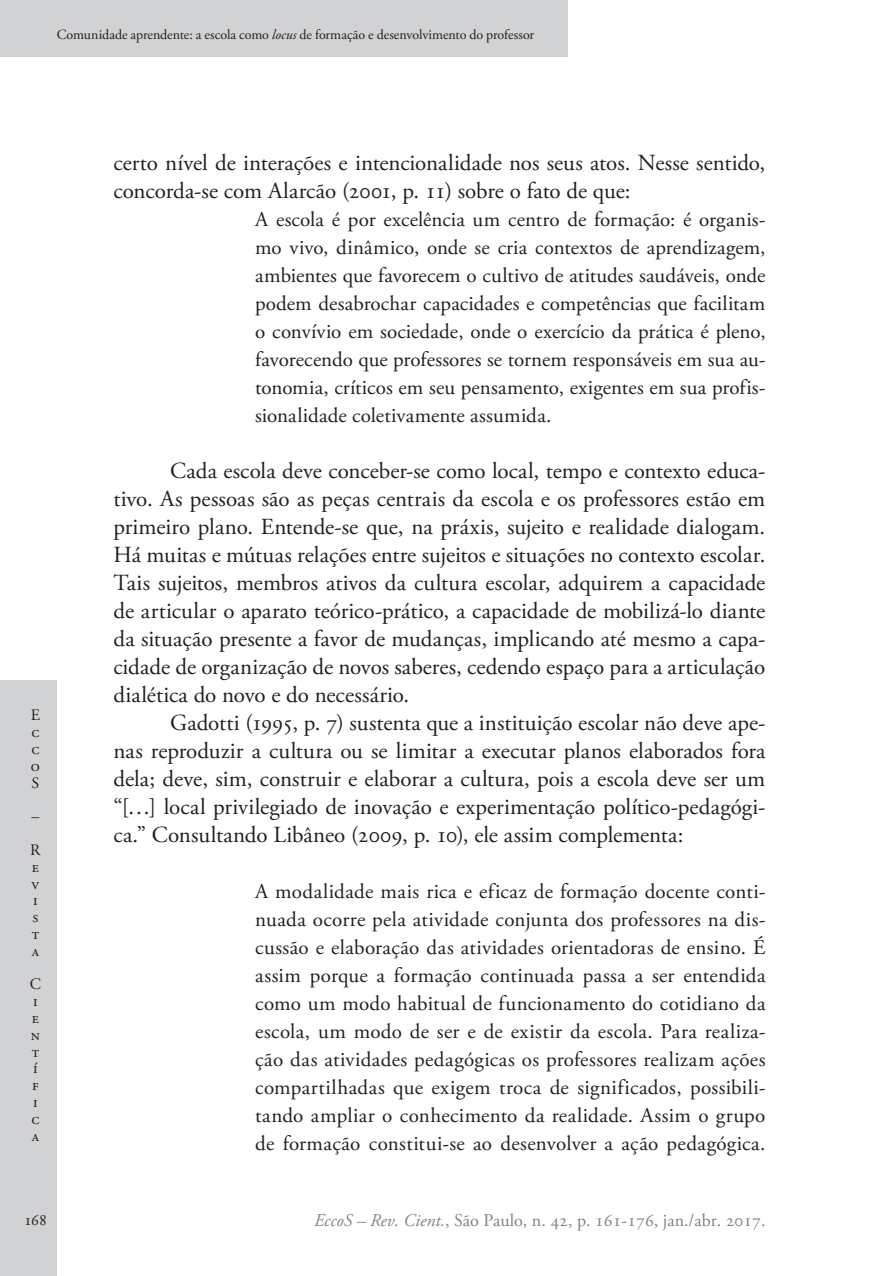
<style>
.page{position:relative;width:879px;height:1276px;background:#fff}
.page>*{position:absolute;margin:0;border:0;box-sizing:border-box;transform-origin:0 0}
.Ec_Normal{font:23px/28px "Adobe Garamond Pro";color:#231f20;text-align:justify}
.Ec_Normal_-_citação{font:21px/28px "Adobe Garamond Pro";letter-spacing:.005em;color:#231f20;text-align:justify}
.t1{font:18px "Adobe Garamond Pro";color:#808285}
.t2{font:16px/16.8px "Adobe Garamond Pro";color:#231f20;text-align:justify}
.t3{font:14px "Adobe Garamond Pro";letter-spacing:-.01em;color:#231f20}
.s1{font-style:italic}
</style>
<div class="page">
<div style="left:0;top:680px;width:57px;height:596px;background:#d1d2d4"></div>
<div style="left:0;top:0;width:567px;height:57px;background:#d1d2d4"></div>
<p class="t3" style="left:57px;top:26px;width:479px">Comunidade aprendente: a escola como <span class="s1">locus</span> de formação e desenvolvimento do professor</p>
<p class="t2" style="left:31px;top:707px;width:11px">E c c o S</p>
<p class="t2" style="left:30px;top:800px;width:12px;line-height:33.6px">–<br>R</p>
<p class="t2" style="left:32px;top:859px;width:9px">e v i s t a</p>
<p class="t2" style="left:30px;top:976px;width:13px;text-align:left">C i e n t í f i c a</p>
<p class="Ec_Normal" style="left:113px;top:150px;width:653px">certo nível de interações e intencionalidade nos seus atos. Nesse sentido, concorda-se com Alarcão (2001, p. 11) sobre o fato de que:</p>
<p class="Ec_Normal_-_citação" style="left:255px;top:206px;width:512px">A escola é por excelência um centro de formação: é organis&shy;mo vivo, dinâmico, onde se cria contextos de aprendizagem, ambientes que favorecem o cultivo de atitudes saudáveis, onde podem desabrochar capacidades e competências que facilitam o convívio em sociedade, onde o exercício da prática é pleno, favorecendo que professores se tornem responsáveis em sua au&shy;tonomia, críticos em seu pensamento, exigentes em sua profis&shy;sionalidade coletivamente assumida.</p>
<p class="Ec_Normal" style="left:113px;top:458px;width:653px;text-indent:57px">Cada escola deve conceber-se como local, tempo e contexto educa&shy;tivo. As pessoas são as peças centrais da escola e os professores estão em primeiro plano. Entende-se que, na práxis, sujeito e realidade dialogam.<br>Há muitas e mútuas relações entre sujeitos e situações no contexto escolar.<br>Tais sujeitos, membros ativos da cultura escolar, adquirem a capacidade de articular o aparato teórico-prático, a capacidade de mobilizá-lo diante da situação presente a favor de mudanças, implicando até mesmo a capa&shy;cidade de organização de novos saberes, cedendo espaço para a articulação dialética do novo e do necessário.</p>
<p class="Ec_Normal" style="left:113px;top:710px;width:654px;text-indent:57px">Gadotti (1995, p. 7) sustenta que a instituição escolar não deve ape&shy;nas reproduzir a cultura ou se limitar a executar planos elaborados fora dela; deve, sim, construir e elaborar a cultura, pois a escola deve ser um “[…] local privilegiado de inovação e experimentação político-pedagógi&shy;ca.” Consultando Libâneo (2009, p. 10), ele assim complementa:</p>
<p class="Ec_Normal_-_citação" style="left:255px;top:878px;width:512px">A modalidade mais rica e eficaz de formação docente conti&shy;nuada ocorre pela atividade conjunta dos professores na dis&shy;cussão e elaboração das atividades orientadoras de ensino. É assim porque a formação continuada passa a ser entendida como um modo habitual de funcionamento do cotidiano da escola, um modo de ser e de existir da escola. Para realiza&shy;ção das atividades pedagógicas os professores realizam ações compartilhadas que exigem troca de significados, possibili&shy;tando ampliar o conhecimento da realidade. Assim o grupo de formação constitui-se ao desenvolver a ação pedagógica.</p>
<p class="t2" style="left:24px;top:1212px;width:24px">168</p>
<p class="t1" style="left:314px;top:1209px;width:453px"><span class="s1">EccoS – Rev. Cient.</span>, São Paulo, n. 42, p. 161-176, jan./abr. 2017.</p>
</div>
